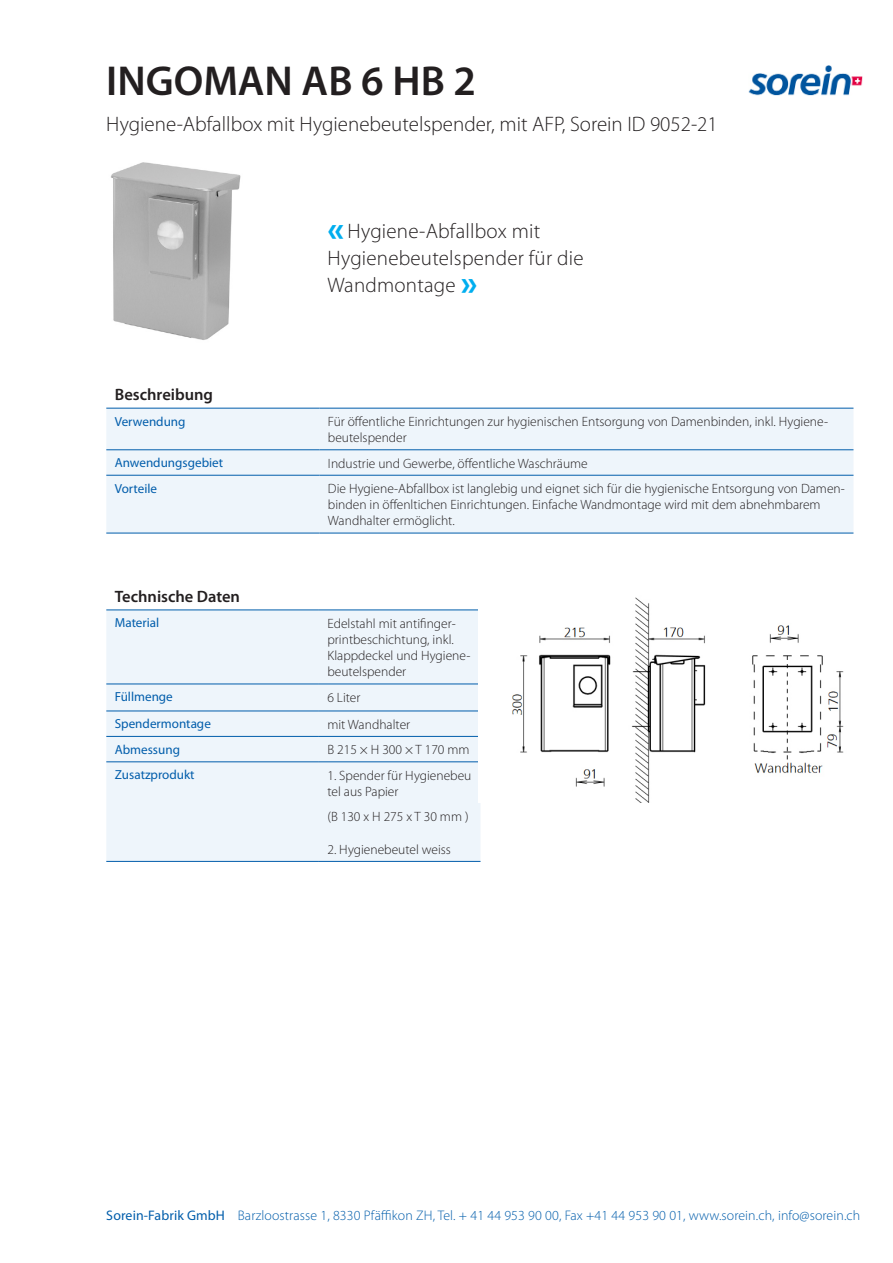
<style>
.page{position:relative;width:893px;height:1263px;background:#fff}
.page>*{position:absolute;margin:0;border:0;box-sizing:border-box;transform-origin:0 0}
._01_Titel_28_sb{font:600 42px "Myriad Pro";color:#231f20}
._02_Produktebezeichn{font:300 21px "Myriad Pro";color:#231f20}
._05_Quote_14_light{font:300 21px/27px "Myriad Pro";letter-spacing:.01em;color:#231f20}
._03_Titel_Tab_11_sb{font:600 16.5px "Myriad Pro";color:#231f20}
.t1{font:300 13.8px "Myriad Pro";letter-spacing:.01em;color:#015dab}
._04_Tabelle_9_light{font:300 13.5px/16.2px "Myriad Pro";color:#231f20}
.Sor_Tabelle{font:300 13.5px/16.2px "Myriad Pro";color:#231f20}
._04_Tabelle_9_sb{font:13.2px "Myriad Pro";color:#015dab}
.s1{font-weight:700;font-size:36px;color:#00aeef}
.s2{font-weight:400}
</style>
<div class="page">
<img style="left:749px;top:66px;width:113px;height:29px">
<div style="left:106px;top:409px;width:747px;height:124px;background:#eef5fb"></div>
<hr style="left:106px;top:408px;width:213px;height:1px;background:#015dab">
<hr style="left:319px;top:408px;width:534px;height:1px;background:#015dab">
<hr style="left:106px;top:449px;width:213px;height:1px;background:#015dab">
<hr style="left:319px;top:449px;width:534px;height:1px;background:#015dab">
<hr style="left:106px;top:475px;width:213px;height:1px;background:#015dab">
<hr style="left:319px;top:475px;width:534px;height:1px;background:#015dab">
<hr style="left:106px;top:533px;width:213px;height:1px;background:#015dab">
<hr style="left:319px;top:533px;width:534px;height:1px;background:#015dab">
<div style="left:106px;top:611px;width:374px;height:250px;background:#eef5fb"></div>
<hr style="left:106px;top:610px;width:213px;height:1px;background:#015dab">
<hr style="left:319px;top:610px;width:161px;height:1px;background:#015dab">
<hr style="left:106px;top:684px;width:213px;height:1px;background:#015dab">
<hr style="left:319px;top:684px;width:161px;height:1px;background:#015dab">
<hr style="left:106px;top:711px;width:213px;height:1px;background:#015dab">
<hr style="left:319px;top:711px;width:161px;height:1px;background:#015dab">
<hr style="left:106px;top:736px;width:213px;height:1px;background:#015dab">
<hr style="left:319px;top:736px;width:161px;height:1px;background:#015dab">
<hr style="left:106px;top:761px;width:213px;height:1px;background:#015dab">
<hr style="left:319px;top:761px;width:161px;height:1px;background:#015dab">
<hr style="left:106px;top:861px;width:213px;height:1px;background:#015dab">
<hr style="left:319px;top:861px;width:161px;height:1px;background:#015dab">
<img style="left:111px;top:162px;width:130px;height:178px">
<img style="left:479px;top:597px;width:365px;height:205px">
<p class="_01_Titel_28_sb" style="left:106px;top:54px;width:371px">INGOMAN AB 6 HB 2</p>
<p class="_02_Produktebezeichn" style="left:106px;top:111px;width:613px">Hygiene-Abfallbox mit Hygienebeutelspender, mit AFP, Sorein ID 9052-21</p>
<p class="_05_Quote_14_light" style="left:327px;top:217px;width:258px"><span class="s1">«</span>Hygiene-Abfallbox mit<br>Hygienebeutelspender für die<br>Wandmontage <span class="s1">»</span></p>
<p class="_03_Titel_Tab_11_sb" style="left:115px;top:383px;width:100px">Beschreibung</p>
<p class="_04_Tabelle_9_sb" style="left:115px;top:413px;width:72px">Verwendung</p>
<p class="_04_Tabelle_9_light" style="left:328px;top:413px;width:502px">Für öffentliche Einrichtungen zur hygienischen Entsorgung von Damenbinden, inkl. Hygiene&shy;beutelspender</p>
<p class="_04_Tabelle_9_sb" style="left:115px;top:455px;width:110px">Anwendungsgebiet</p>
<p class="_04_Tabelle_9_light" style="left:328px;top:455px;width:261px">Industrie und Gewerbe, öffentliche Waschräume</p>
<p class="_04_Tabelle_9_sb" style="left:115px;top:480px;width:44px">Vorteile</p>
<p class="_04_Tabelle_9_light" style="left:328px;top:480px;width:518px">Die Hygiene-Abfallbox ist langlebig und eignet sich für die hygienische Entsorgung von Damen&shy;binden in öffenltichen Einrichtungen. Einfache Wandmontage wird mit dem abnehmbarem<br>Wandhalter ermöglicht.</p>
<p class="_03_Titel_Tab_11_sb" style="left:115px;top:586px;width:127px">Technische Daten</p>
<p class="_04_Tabelle_9_sb" style="left:115px;top:615px;width:46px">Material</p>
<p class="Sor_Tabelle" style="left:327px;top:615px;width:144px">Edelstahl mit antifinger&shy;printbeschichtung, inkl.<br>Klappdeckel und Hygiene&shy;beutelspender</p>
<p class="_04_Tabelle_9_sb" style="left:115px;top:689px;width:60px">Füllmenge</p>
<p class="_04_Tabelle_9_light" style="left:327px;top:689px;width:35px">6 Liter</p>
<p class="_04_Tabelle_9_sb" style="left:115px;top:716px;width:98px">Spendermontage</p>
<p class="_04_Tabelle_9_light" style="left:327px;top:716px;width:84px">mit Wandhalter</p>
<p class="_04_Tabelle_9_sb" style="left:115px;top:741px;width:67px">Abmessung</p>
<p class="_04_Tabelle_9_light" style="left:327px;top:741px;width:144px">B 215 × H 300 × T 170 mm</p>
<p class="_04_Tabelle_9_sb" style="left:115px;top:767px;width:81px">Zusatzprodukt</p>
<p class="_04_Tabelle_9_light" style="left:327px;top:767px;width:145px">1. Spender für Hygienebeu tel aus Papier</p>
<p class="_04_Tabelle_9_light" style="left:327px;top:808px;width:143px">(B 130 x H 275 x T 30 mm )</p>
<p class="_04_Tabelle_9_light" style="left:327px;top:841px;width:125px">2. Hygienebeutel weiss</p>
<p class="t1" style="left:106px;top:1207px;width:755px"><span class="s2">Sorein-Fabrik GmbH</span> Barzloostrasse 1, 8330 Pfäffikon ZH, Tel. + 41 44 953 90 00, Fax +41 44 953 90 01, www.sorein.ch, info@sorein.ch</p>
</div>
